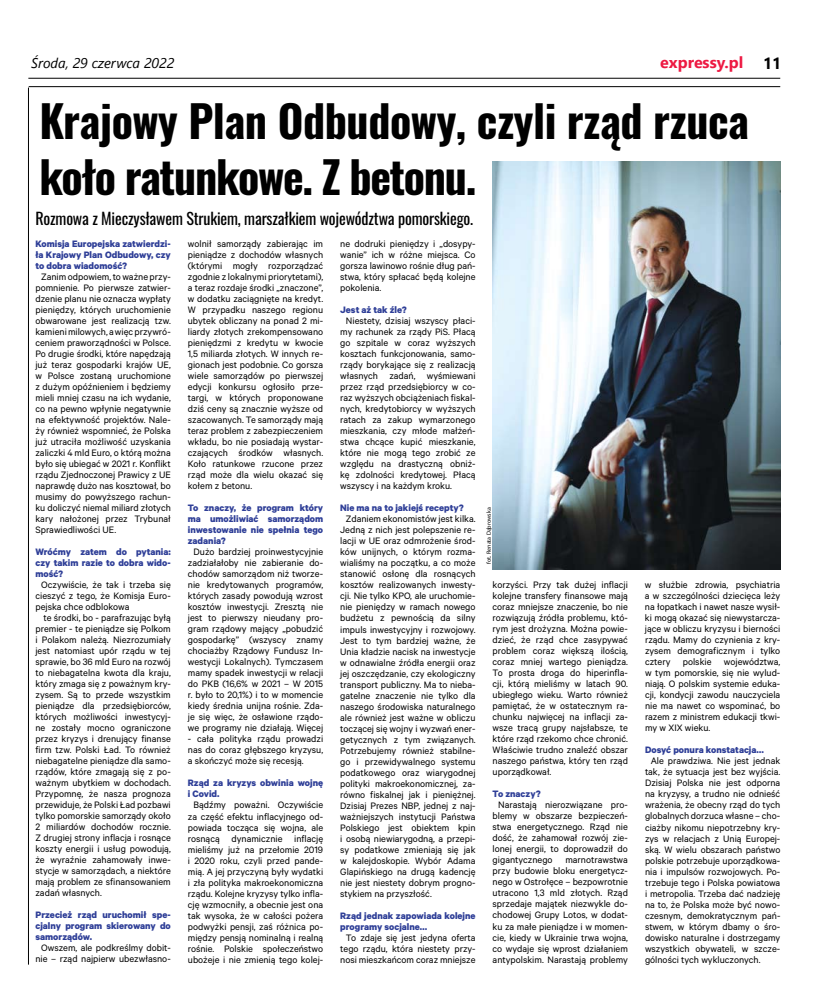
<style>
.page{position:relative;width:820px;height:993px;background:#fff}
.page>*{position:absolute;margin:0;border:0;box-sizing:border-box;transform-origin:0 0}
.t1{font:700 44px/56px "Oswald";letter-spacing:-.01em;color:#000}
.t2{font:16px "Oswald";letter-spacing:-.01em;color:#000}
.t3{font:700 16px "Segoe UI";color:#ed1942}
.t4{font:italic 14px "Segoe UI";color:#000}
.t5{font:10.5px/11px "Calibre";color:#000;text-align:justify}
.t6{font:700 10.5px/11px "Calibre";color:#2e3e97;text-align:justify}
.t7{font:6px "Myriad Pro";color:#000}
.s1{color:#000}
</style>
<div class="page">
<hr style="left:28px;top:78px;width:752px;height:1px;background:#000">
<hr style="left:29px;top:86px;width:751px;height:1px;background:#000">
<hr style="left:28px;top:87px;width:1px;height:877px;background:#000">
<img style="left:492px;top:161px;width:288px;height:408px">
<h3 class="t4" style="left:31px;top:50px;width:144px">Środa, 29 czerwca 2022</h3>
<h2 class="t3" style="left:660px;top:48px;width:123px">expressy.pl <span class="s1">11</span></h2>
<h1 class="t1" style="left:39px;top:89px;width:711px">Krajowy Plan Odbudowy, czyli rząd rzuca koło ratunkowe. Z betonu.</h1>
<h2 class="t2" style="left:35px;top:204px;width:439px">Rozmowa z Mieczysławem Strukiem, marszałkiem województwa pomorskiego.</h2>
<p class="t6" style="left:35px;top:237px;width:137px">Komisja Europejska zatwierdzi&shy;ła Krajowy Plan Odbudowy, czy to dobra wiadomość?</p>
<p class="t5" style="left:35px;top:270px;width:137px;text-indent:6px">Zanim odpowiem, to ważne przy&shy;pomnienie. Po pierwsze zatwier&shy;dzenie planu nie oznacza wypłaty pieniędzy, których uruchomienie obwarowane jest realizacją tzw. kamieni milowych, awięc przywró&shy;ceniem praworządności w Polsce.<br>Po drugie środki, które napędzają już teraz gospodarki krajów UE, w Polsce zostaną uruchomione z dużym opóźnieniem i będziemy mieli mniej czasu na ich wydanie, co na pewno wpłynie negatywnie na efektywność projektów. Nale&shy;ży również wspomnieć, że Polska już utraciła możliwość uzyskania zaliczki 4 mld Euro, o którą można było się ubiegać w 2021 r. Konflikt rządu Zjednoczonej Prawicy z UE naprawdę dużo nas kosztował, bo musimy do powyższego rachun&shy;ku doliczyć niemal miliard złotych kary nałożonej przez Trybunał Sprawiedliwości UE.</p>
<p class="t6" style="left:35px;top:545px;width:137px">Wróćmy zatem do pytania: czy takim razie to dobra wido&shy;mość?</p>
<p class="t5" style="left:35px;top:578px;width:137px;text-indent:6px">Oczywiście, że tak i trzeba się cieszyć z tego, że Komisja Euro&shy;pejska chce odblokowa</p>
<p class="t5" style="left:35px;top:611px;width:137px;text-indent:8px">te środki, bo - parafrazując byłą premier - te pieniądze się Polkom i Polakom należą. Niezrozumiały jest natomiast upór rządu w tej sprawie, bo 36 mld Euro na rozwój to niebagatelna kwota dla kraju, który zmaga się z poważnym kry&shy;zysem. Są to przede wszystkim pieniądze dla przedsiębiorców, których możliwości inwestycyj&shy;ne zostały mocno ograniczone przez kryzys i drenujący finanse firm tzw. Polski Ład. To również niebagatelne pieniądze dla samo&shy;rządów, które zmagają się z po&shy;ważnym ubytkiem w dochodach.<br>Przypomnę, że nasza prognoza przewiduje, że Polski Ład pozbawi tylko pomorskie samorządy około 2 miliardów dochodów rocznie.<br>Z drugiej strony inflacja i rosnące koszty energii i usług powodują, że wyraźnie zahamowały inwe&shy;stycje w samorządach, a niektóre mają problem ze sfinansowaniem zadań własnych.</p>
<p class="t6" style="left:35px;top:908px;width:137px">Przecież rząd uruchomił spe&shy;cjalny program skierowany do samorządów.</p>
<p class="t5" style="left:35px;top:941px;width:137px;text-align:center">Owszem, ale podkreślmy dobit&shy;nie – rząd najpierw ubezwłasno-</p>
<p class="t5" style="left:188px;top:237px;width:137px">wolnił samorządy zabierając im pieniądze z dochodów własnych (którymi mogły rozporządzać zgodnie z lokalnymi priorytetami), a teraz rozdaje środki „znaczone”, w dodatku zaciągnięte na kredyt.<br>W przypadku naszego regionu ubytek obliczany na ponad 2 mi&shy;liardy złotych zrekompensowano pieniędzmi z kredytu w kwocie 1,5 miliarda złotych. W innych re&shy;gionach jest podobnie. Co gorsza wiele samorządów po pierwszej edycji konkursu ogłosiło prze&shy;targi, w których proponowane dziś ceny są znacznie wyższe od szacowanych. Te samorządy mają teraz problem z zabezpieczeniem wkładu, bo nie posiadają wystar&shy;czających środków własnych.<br>Koło ratunkowe rzucone przez rząd może dla wielu okazać się kołem z betonu.</p>
<p class="t6" style="left:188px;top:502px;width:137px">To znaczy, że program który ma umożliwiać samorządom inwestowanie nie spełnia tego zadania?</p>
<p class="t5" style="left:188px;top:546px;width:137px;text-align:center">Dużo bardziej proinwestycyjnie zadziałałoby nie zabieranie do&shy;chodów samorządom niż tworze&shy;nie kredytowanych programów, których zasady powodują wzrost kosztów inwestycji. Zresztą nie jest to pierwszy nieudany pro&shy;gram rządowy mający „pobudzić gospodarkę” (wszyscy znamy chociażby Rządowy Fundusz In&shy;westycji Lokalnych). Tymczasem mamy spadek inwestycji w relacji do PKB (16,6% w 2021 – W 2015 r. było to 20,1%) i to w momencie kiedy średnia unijna rośnie. Zda&shy;je się więc, że osławione rządo&shy;we programy nie działają. Więcej</p>
<p class="t5" style="left:188px;top:733px;width:137px">- cała polityka rządu prowadzi nas do coraz głębszego kryzysu, a skończyć może się recesją.</p>
<p class="t6" style="left:188px;top:777px;width:137px">Rząd za kryzys obwinia wojnę i Covid.</p>
<p class="t5" style="left:188px;top:799px;width:137px;text-align:center">Bądźmy poważni. Oczywiście za część efektu inflacyjnego od&shy;powiada tocząca się wojna, ale rosnącą dynamicznie inflację mieliśmy już na przełomie 2019 i 2020 roku, czyli przed pande&shy;mią. A jej przyczyną były wydatki i zła polityka makroekonomiczna rządu. Kolejne kryzysy tylko infla&shy;cję wzmocniły, a obecnie jest ona tak wysoka, że w całości pożera podwyżki pensji, zaś różnica po&shy;między pensją nominalną i realną rośnie. Polskie społeczeństwo ubożeje i nie zmienią tego kolej-</p>
<p class="t5" style="left:340px;top:238px;width:137px">ne dodruki pieniędzy i „dosypy&shy;wanie” ich w różne miejsca. Co gorsza lawinowo rośnie dług pań&shy;stwa, który spłacać będą kolejne pokolenia.</p>
<p class="t6" style="left:340px;top:304px;width:68px">Jest aż tak źle?</p>
<p class="t5" style="left:340px;top:315px;width:137px;text-indent:6px">Niestety, dzisiaj wszyscy płaci&shy;my rachunek za rządy PiS. Płacą go szpitale w coraz wyższych kosztach funkcjonowania, samo&shy;rządy borykające się z realizacją własnych zadań, wyśmiewani przez rząd przedsiębiorcy w co&shy;raz wyższych obciążeniach fiskal&shy;nych, kredytobiorcy w wyższych ratach za zakup wymarzonego mieszkania, czy młode małżeń&shy;stwa chcące kupić mieszkanie, które nie mogą tego zrobić ze względu na drastyczną obniż&shy;kę zdolności kredytowej. Płacą wszyscy i na każdym kroku.</p>
<p class="t6" style="left:340px;top:502px;width:125px">Nie ma na to jakiejś recepty?</p>
<p class="t5" style="left:340px;top:513px;width:137px;text-indent:6px">Zdaniem ekonomistów jest kilka.<br>Jedną z nich jest polepszenie re&shy;lacji w UE oraz odmrożenie środ&shy;ków unijnych, o którym rozma&shy;wialiśmy na początku, a co może stanowić osłonę dla rosnących kosztów realizowanych inwesty&shy;cji. Nie tylko KPO, ale uruchomie&shy;nie pieniędzy w ramach nowego budżetu z pewnością da silny impuls inwestycyjny i rozwojowy.<br>Jest to tym bardziej ważne, że Unia kładzie nacisk na inwestycje w odnawialne źródła energii oraz jej oszczędzanie, czy ekologiczny transport publiczny. Ma to nieba&shy;gatelne znaczenie nie tylko dla naszego środowiska naturalnego ale również jest ważne w obliczu toczącej się wojny i wyzwań ener&shy;getycznych z tym związanych.<br>Potrzebujemy również stabilne&shy;go i przewidywalnego systemu podatkowego oraz wiarygodnej polityki makroekonomicznej, za&shy;równo fiskalnej jak i pieniężnej.<br>Dzisiaj Prezes NBP, jednej z naj&shy;ważniejszych instytucji Państwa Polskiego jest obiektem kpin i osobą niewiarygodną, a przepi&shy;sy podatkowe zmieniają się jak w kalejdoskopie. Wybór Adama Glapińskiego na drugą kadencję nie jest niestety dobrym progno&shy;stykiem na przyszłość.</p>
<p class="t6" style="left:340px;top:909px;width:137px">Rząd jednak zapowiada kolejne programy socjalne…</p>
<p class="t5" style="left:340px;top:931px;width:137px;text-align:center">To zdaje się jest jedyna oferta tego rządu, która niestety przy&shy;nosi mieszkańcom coraz mniejsze</p>
<p class="t7" style="left:484px;top:563px;width:58px;rotate:-90deg">fot. Renata Dąbrowska</p>
<p class="t5" style="left:492px;top:578px;width:137px">korzyści. Przy tak dużej inflacji kolejne transfery finansowe mają coraz mniejsze znaczenie, bo nie rozwiązują źródła problemu, któ&shy;rym jest drożyzna. Można powie&shy;dzieć, że rząd chce zasypywać problem coraz większą ilością, coraz mniej wartego pieniądza.<br>To prosta droga do hiperinfla&shy;cji, którą mieliśmy w latach 90. ubiegłego wieku. Warto również pamiętać, że w ostatecznym ra&shy;chunku najwięcej na inflacji za&shy;wsze tracą grupy najsłabsze, te które rząd rzekomo chce chronić.<br>Właściwie trudno znaleźć obszar naszego państwa, który ten rząd uporządkował.</p>
<p class="t6" style="left:492px;top:788px;width:50px">To znaczy?</p>
<p class="t5" style="left:492px;top:799px;width:137px;text-align:center">Narastają nierozwiązane pro&shy;blemy w obszarze bezpieczeń&shy;stwa energetycznego. Rząd nie dość, że zahamował rozwój zie&shy;lonej energii, to doprowadził do gigantycznego marnotrawstwa przy budowie bloku energetycz&shy;nego w Ostrołęce – bezpowrotnie utracono 1,3 mld złotych. Rząd sprzedaje majątek niezwykle do&shy;chodowej Grupy Lotos, w dodat&shy;ku za małe pieniądze i w momen&shy;cie, kiedy w Ukrainie trwa wojna, co wydaje się wprost działaniem antypolskim. Narastają problemy</p>
<p class="t5" style="left:644px;top:579px;width:137px">w służbie zdrowia, psychiatria a w szczególności dziecięca leży na łopatkach i nawet nasze wysił&shy;ki mogą okazać się niewystarcza&shy;jące w obliczu kryzysu i bierności rządu. Mamy do czynienia z kry&shy;zysem demograficznym i tylko cztery polskie województwa, w tym pomorskie, się nie wylud&shy;niają. O polskim systemie eduka&shy;cji, kondycji zawodu nauczyciela nie ma nawet co wspominać, bo razem z ministrem edukacji tkwi&shy;my w XIX wieku.</p>
<p class="t6" style="left:644px;top:744px;width:120px">Dosyć ponura konstatacja…</p>
<p class="t5" style="left:644px;top:755px;width:137px;text-indent:6px">Ale prawdziwa. Nie jest jednak tak, że sytuacja jest bez wyjścia.<br>Dzisiaj Polska nie jest odporna na kryzysy, a trudno nie odnieść wrażenia, że obecny rząd do tych globalnych dorzuca własne – cho&shy;ciażby nikomu niepotrzebny kry&shy;zys w relacjach z Unią Europej&shy;ską. W wielu obszarach państwo polskie potrzebuje uporządkowa&shy;nia i impulsów rozwojowych. Po&shy;trzebuje tego i Polska powiatowa i metropolia. Trzeba dać nadzieję na to, że Polska może być nowo&shy;czesnym, demokratycznym pań&shy;stwem, w którym dbamy o śro&shy;dowisko naturalne i dostrzegamy wszystkich obywateli, w szcze&shy;gólności tych wykluczonych.</p>
</div>
